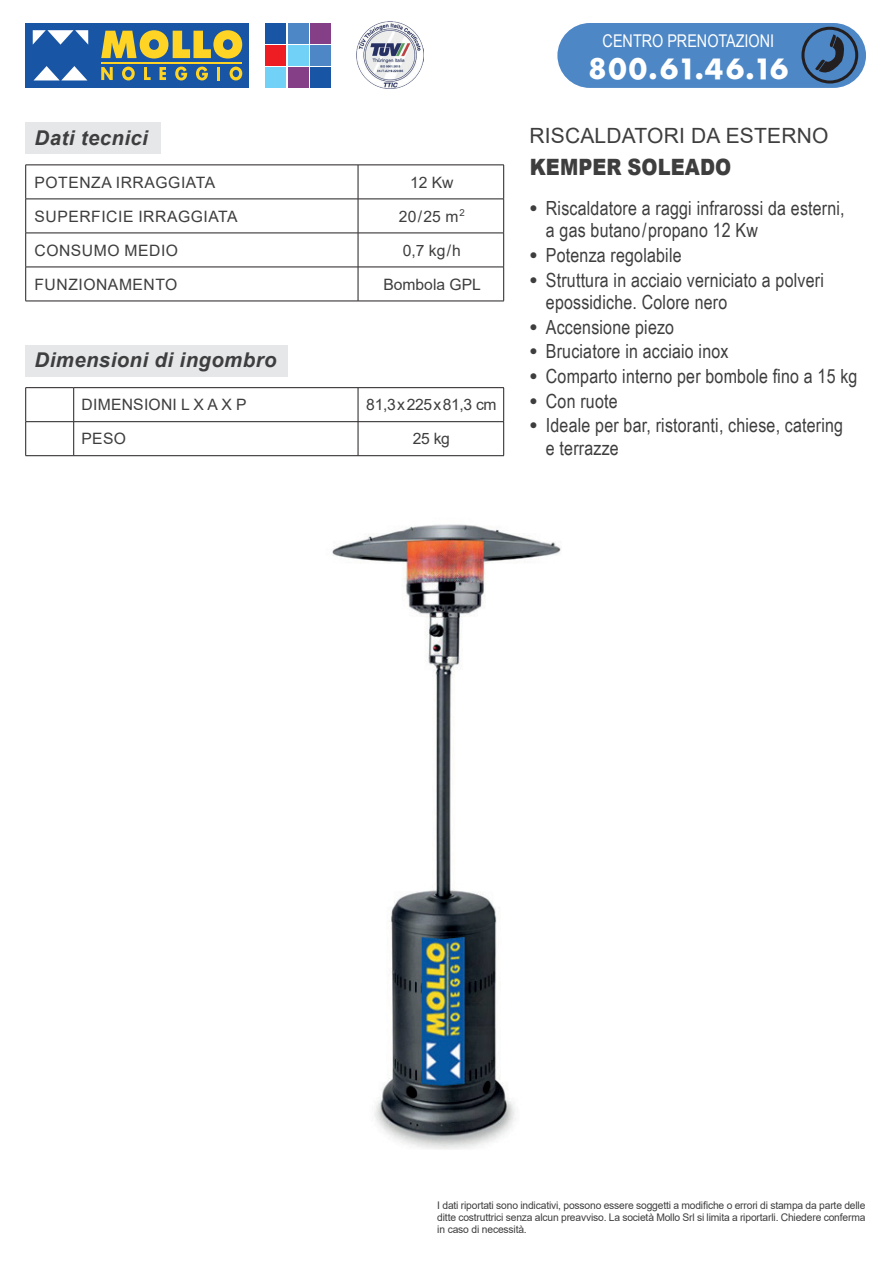
<style>
.page{position:relative;width:893px;height:1263px;background:#fff}
.page>*{position:absolute;margin:0;border:0;box-sizing:border-box;transform-origin:0 0}
.t1{font:27.3px "Futura ICG Bold";color:#fff}
.t2{font:900 22.5px "Arial";letter-spacing:.005em;color:#3e3e3f;scale:.86 1}
.t3{font:21px "Arial";letter-spacing:.01em;color:#3e3e3f}
.t4{font:italic 700 20.4px "Arial";letter-spacing:.02em;color:#3e3e3f}
.t5{font:19.5px/22.5px "Arial Narrow";letter-spacing:.01em;color:#3e3e3f}
.t6{font:17.55px "Arial Narrow";color:#fff}
.t7{font:15.6px "Arial";letter-spacing:.035em;color:#3e3e3f}
.t8{font:15.6px "Arial";letter-spacing:.015em;color:#3e3e3f}
.t9{font:15.6px "Arial";letter-spacing:-.02em;color:#3e3e3f}
.t10{font:15.6px "Arial";color:#3e3e3f}
.t11{font:10.5px/12px "Arial";letter-spacing:-.015em;color:#3e3e3f;text-align:justify}
</style>
<div class="page">
<hr style="left:26px;top:165px;width:332px;height:1px;background:#231f20">
<hr style="left:25px;top:165px;width:1px;height:34px;background:#231f20">
<hr style="left:358px;top:165px;width:146px;height:1px;background:#231f20">
<hr style="left:358px;top:165px;width:1px;height:34px;background:#231f20">
<hr style="left:503px;top:165px;width:1px;height:34px;background:#231f20">
<hr style="left:26px;top:199px;width:332px;height:1px;background:#231f20">
<hr style="left:25px;top:199px;width:1px;height:34px;background:#231f20">
<hr style="left:358px;top:199px;width:146px;height:1px;background:#231f20">
<hr style="left:358px;top:199px;width:1px;height:34px;background:#231f20">
<hr style="left:503px;top:199px;width:1px;height:34px;background:#231f20">
<hr style="left:26px;top:233px;width:332px;height:1px;background:#231f20">
<hr style="left:25px;top:233px;width:1px;height:34px;background:#231f20">
<hr style="left:358px;top:233px;width:146px;height:1px;background:#231f20">
<hr style="left:358px;top:233px;width:1px;height:34px;background:#231f20">
<hr style="left:503px;top:233px;width:1px;height:34px;background:#231f20">
<hr style="left:26px;top:267px;width:332px;height:1px;background:#231f20">
<hr style="left:25px;top:267px;width:1px;height:34px;background:#231f20">
<hr style="left:358px;top:267px;width:146px;height:1px;background:#231f20">
<hr style="left:358px;top:267px;width:1px;height:34px;background:#231f20">
<hr style="left:503px;top:267px;width:1px;height:34px;background:#231f20">
<hr style="left:26px;top:301px;width:332px;height:1px;background:#231f20">
<hr style="left:358px;top:301px;width:146px;height:1px;background:#231f20">
<div style="left:26px;top:122px;width:135px;height:32px;background:#e6e7e9"></div>
<div style="left:26px;top:345px;width:262px;height:31px;background:#e6e7e9"></div>
<hr style="left:26px;top:387px;width:48px;height:1px;background:#231f20">
<hr style="left:25px;top:388px;width:1px;height:33px;background:#231f20">
<hr style="left:74px;top:387px;width:284px;height:1px;background:#231f20">
<hr style="left:73px;top:388px;width:1px;height:33px;background:#231f20">
<hr style="left:358px;top:387px;width:146px;height:1px;background:#231f20">
<hr style="left:358px;top:388px;width:1px;height:33px;background:#231f20">
<hr style="left:503px;top:388px;width:1px;height:33px;background:#231f20">
<hr style="left:26px;top:421px;width:48px;height:1px;background:#231f20">
<hr style="left:25px;top:422px;width:1px;height:33px;background:#231f20">
<hr style="left:74px;top:421px;width:284px;height:1px;background:#231f20">
<hr style="left:73px;top:422px;width:1px;height:33px;background:#231f20">
<hr style="left:358px;top:421px;width:146px;height:1px;background:#231f20">
<hr style="left:358px;top:422px;width:1px;height:33px;background:#231f20">
<hr style="left:503px;top:422px;width:1px;height:33px;background:#231f20">
<hr style="left:26px;top:455px;width:48px;height:1px;background:#231f20">
<hr style="left:74px;top:455px;width:284px;height:1px;background:#231f20">
<hr style="left:358px;top:455px;width:146px;height:1px;background:#231f20">
<img style="left:332px;top:524px;width:229px;height:625px">
<img style="left:357px;top:22px;width:67px;height:67px">
<div style="left:557px;top:22px;width:310px;height:67px;background:#4d87c6;border-radius:33px"></div>
<div style="left:556px;top:22px;width:311px;height:67px;border:1px solid #fff;border-radius:33px"></div>
<svg style="left:815px;top:34px;width:34px;height:44px"></svg>
<div style="left:801px;top:27px;width:57px;height:57px;border:3px solid #231f20;border-radius:50%"></div>
<div style="left:266px;top:23px;width:20px;height:20px;background:#1855a4"></div>
<div style="left:310px;top:67px;width:21px;height:21px;background:#1855a4"></div>
<div style="left:288px;top:23px;width:21px;height:20px;background:#4d87c6"></div>
<div style="left:310px;top:45px;width:21px;height:21px;background:#4d87c6"></div>
<div style="left:310px;top:23px;width:21px;height:20px;background:#843f87"></div>
<div style="left:288px;top:67px;width:21px;height:21px;background:#843f87"></div>
<div style="left:288px;top:45px;width:21px;height:21px;background:#72d1f6"></div>
<div style="left:266px;top:67px;width:20px;height:21px;background:#72d1f6"></div>
<div style="left:266px;top:45px;width:20px;height:21px;background:#ee1d23"></div>
<div style="left:26px;top:23px;width:223px;height:65px;background:#1855a4"></div>
<svg style="left:101px;top:30px;width:141px;height:29px"></svg>
<svg style="left:101px;top:67px;width:12px;height:13px"></svg>
<svg style="left:122px;top:67px;width:13px;height:13px"></svg>
<svg style="left:144px;top:67px;width:7px;height:13px"></svg>
<svg style="left:159px;top:67px;width:7px;height:13px"></svg>
<svg style="left:175px;top:67px;width:12px;height:13px"></svg>
<svg style="left:196px;top:67px;width:12px;height:13px"></svg>
<svg style="left:217px;top:67px;width:3px;height:13px"></svg>
<svg style="left:230px;top:67px;width:12px;height:13px"></svg>
<hr style="left:101px;top:62px;width:141px;height:1px;background:#ffd424">
<svg style="left:34px;top:66px;width:53px;height:14px"></svg>
<svg style="left:33px;top:30px;width:55px;height:15px"></svg>
<p class="t4" style="left:35px;top:124px;width:115px">Dati tecnici</p>
<p class="t7" style="left:34px;top:171px;width:182px">POTENZA IRRAGGIATA</p>
<p class="t7" style="left:410px;top:171px;width:45px">12 Kw</p>
<p class="t7" style="left:34px;top:205px;width:205px">SUPERFICIE IRRAGGIATA</p>
<p class="t7" style="left:399px;top:206px;width:67px">20/25 m<sup>2</sup></p>
<p class="t7" style="left:34px;top:239px;width:145px">CONSUMO MEDIO</p>
<p class="t7" style="left:403px;top:239px;width:60px">0,7 kg/h</p>
<p class="t7" style="left:34px;top:273px;width:145px">FUNZIONAMENTO</p>
<p class="t10" style="left:383px;top:273px;width:99px">Bombola GPL</p>
<p class="t4" style="left:35px;top:347px;width:243px">Dimensioni di ingombro</p>
<p class="t8" style="left:82px;top:394px;width:166px">DIMENSIONI L X A X P</p>
<p class="t9" style="left:366px;top:394px;width:132px">81,3x225x81,3 cm</p>
<p class="t7" style="left:82px;top:428px;width:46px">PESO</p>
<p class="t7" style="left:413px;top:428px;width:39px">25 kg</p>
<p class="t6" style="left:603px;top:28px;width:173px">CENTRO PRENOTAZIONI</p>
<h1 class="t1" style="left:587px;top:50px;width:204px">800.61.46.16</h1>
<p class="t3" style="left:529px;top:121px;width:301px">RISCALDATORI DA ESTERNO</p>
<p class="t2" style="left:530px;top:151px;width:236px">KEMPER SOLEADO</p>
<p class="t5" style="left:546px;top:196px;width:300px;text-indent:-16px"><sup>●</sup> Riscaldatore a raggi infrarossi da esterni, a gas butano/propano 12 Kw</p>
<p class="t5" style="left:529px;top:243px;width:154px"><sup>●</sup> Potenza regolabile</p>
<p class="t5" style="left:546px;top:268px;width:279px;text-indent:-16px"><sup>●</sup> Struttura in acciaio verniciato a polveri epossidiche. Colore nero</p>
<p class="t5" style="left:529px;top:315px;width:146px"><sup>●</sup> Accensione piezo</p>
<p class="t5" style="left:529px;top:339px;width:201px"><sup>●</sup> Bruciatore in acciaio inox</p>
<p class="t5" style="left:529px;top:364px;width:330px"><sup>●</sup> Comparto interno per bombole fino a 15 kg</p>
<p class="t5" style="left:529px;top:389px;width:90px"><sup>●</sup> Con ruote</p>
<p class="t5" style="left:546px;top:413px;width:299px;text-indent:-16px"><sup>●</sup> Ideale per bar, ristoranti, chiese, catering e terrazze</p>
<p class="t11" style="left:437px;top:1200px;width:430px">I dati riportati sono indicativi, possono essere soggetti a modifiche o errori di stampa da parte delle ditte costruttrici senza alcun preavviso. La società Mollo Srl si limita a riportarli. Chiedere conferma in caso di necessità.</p>
</div>
